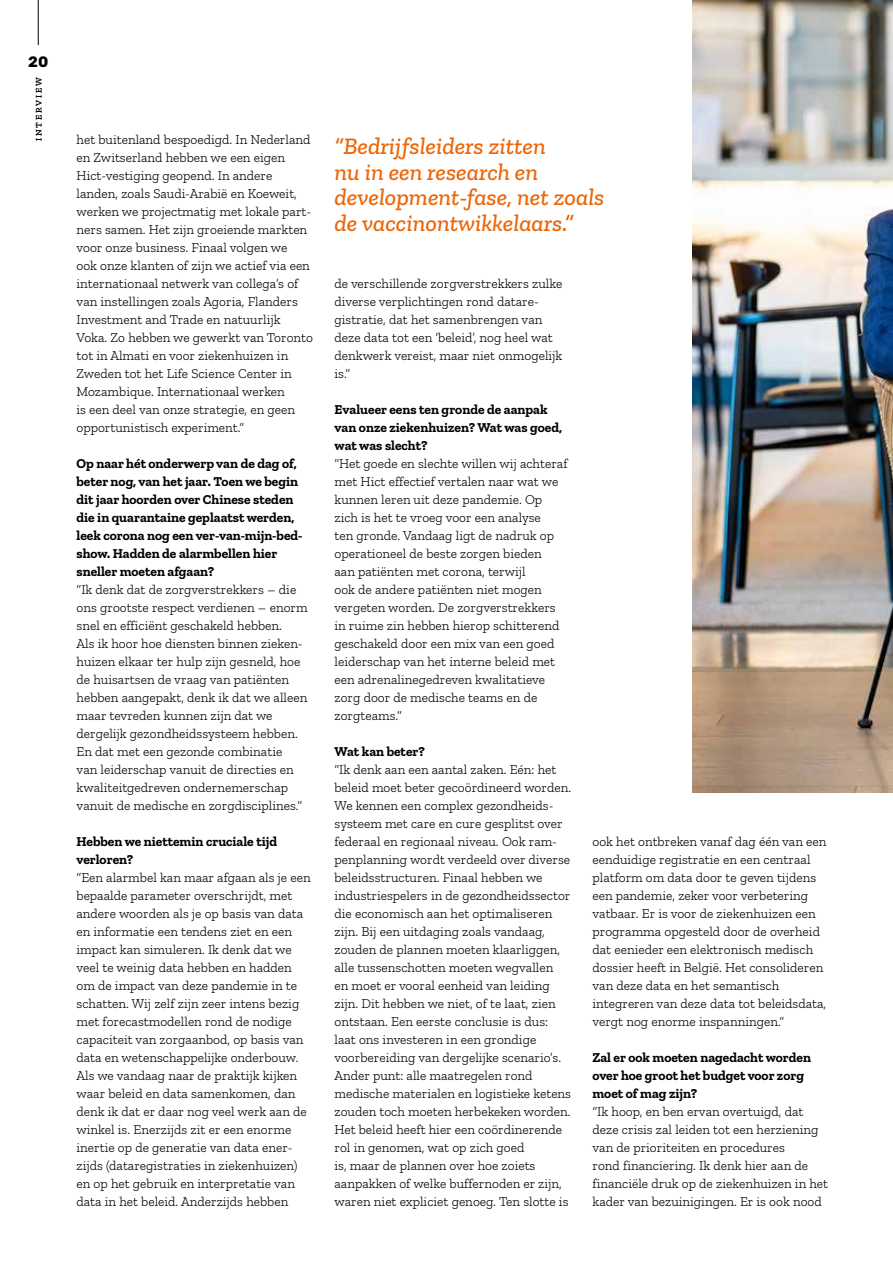
<style>
.page{position:relative;width:893px;height:1263px;background:#fff}
.page>*{position:absolute;margin:0;border:0;box-sizing:border-box;transform-origin:0 0}
.t1{font:italic 500 24px/25.5px "Zilla Slab";color:#ec6608}
.t2{font:700 15px "Rubik";color:#000}
.t3{font:300 13.5px/18px "Zilla Slab";color:#000}
.t4{font:700 13.5px/18px "Zilla Slab";color:#000}
.t5{font:600 9px "Zilla Slab";letter-spacing:.2em;color:#000}
</style>
<div class="page">
<hr style="left:38px;top:0;width:1px;height:45px;background:#000">
<img style="left:692px;top:1px;width:201px;height:791px">
<p class="t2" style="left:28px;top:53px;width:22px">20</p>
<p class="t5" style="left:34px;top:141px;width:65px;rotate:-90deg">INTERVIEW</p>
<p class="t3" style="left:77px;top:130px;width:238px">het buitenland bespoedigd. In Nederland en Zwitserland hebben we een eigen Hict-vestiging geopend. In andere landen, zoals Saudi-Arabië en Koeweit, werken we projectmatig met lokale part&shy;ners samen. Het zijn groeiende markten voor onze business. Finaal volgen we<br>ook onze klanten of zijn we actief via een internationaal netwerk van collega’s of van instellingen zoals Agoria, Flanders Investment and Trade en natuurlijk Voka. Zo hebben we gewerkt van Toronto tot in Almati en voor ziekenhuizen in Zweden tot het Life Science Center in Mozambique. Internationaal werken<br>is een deel van onze strategie, en geen opportunistisch experiment.”</p>
<p class="t4" style="left:77px;top:454px;width:227px">Op naar hét onderwerp van de dag of, beter nog, van het jaar. Toen we begin dit jaar hoorden over Chinese steden die in quarantaine geplaatst werden, leek corona nog een ver-van-mijn-bed&shy;show. Hadden de alarmbellen hier sneller moeten afgaan?</p>
<p class="t3" style="left:77px;top:580px;width:233px">“Ik denk dat de zorgverstrekkers – die ons grootste respect verdienen – enorm snel en efficiënt geschakeld hebben.<br>Als ik hoor hoe diensten binnen zieken&shy;huizen elkaar ter hulp zijn gesneld, hoe de huisartsen de vraag van patiënten hebben aangepakt, denk ik dat we alleen maar tevreden kunnen zijn dat we dergelijk gezondheidssysteem hebben.<br>En dat met een gezonde combinatie<br>van leiderschap vanuit de directies en kwaliteitgedreven ondernemerschap vanuit de medische en zorgdisciplines.”</p>
<p class="t4" style="left:77px;top:832px;width:202px">Hebben we niettemin cruciale tijd verloren?</p>
<p class="t3" style="left:77px;top:868px;width:236px">“Een alarmbel kan maar afgaan als je een bepaalde parameter overschrijdt, met andere woorden als je op basis van data en informatie een tendens ziet en een impact kan simuleren. Ik denk dat we veel te weinig data hebben en hadden om de impact van deze pandemie in te schatten. Wij zelf zijn zeer intens bezig met forecastmodellen rond de nodige capaciteit van zorgaanbod, op basis van data en wetenschappelijke onderbouw.<br>Als we vandaag naar de praktijk kijken waar beleid en data samenkomen, dan denk ik dat er daar nog veel werk aan de winkel is. Enerzijds zit er een enorme inertie op de generatie van data ener&shy;zijds (dataregistraties in ziekenhuizen) en op het gebruik en interpretatie van data in het beleid. Anderzijds hebben</p>
<h1 class="t1" style="left:334px;top:133px;width:271px">“Bedrijfsleiders zitten<br>nu in een research en development-fase, net zoals de vaccinontwikkelaars.”</h1>
<p class="t3" style="left:334px;top:275px;width:230px">de verschillende zorgverstrekkers zulke diverse verplichtingen rond datare&shy;gistratie, dat het samenbrengen van deze data tot een ‘beleid’, nog heel wat denkwerk vereist, maar niet onmogelijk is.”</p>
<p class="t4" style="left:334px;top:401px;width:229px">Evalueer eens ten gronde de aanpak van onze ziekenhuizen? Wat was goed, wat was slecht?</p>
<p class="t3" style="left:334px;top:455px;width:235px">“Het goede en slechte willen wij achteraf met Hict effectief vertalen naar wat we kunnen leren uit deze pandemie. Op zich is het te vroeg voor een analyse<br>ten gronde. Vandaag ligt de nadruk op operationeel de beste zorgen bieden<br>aan patiënten met corona, terwijl<br>ook de andere patiënten niet mogen vergeten worden. De zorgverstrekkers in ruime zin hebben hierop schitterend geschakeld door een mix van een goed leiderschap van het interne beleid met een adrenalinegedreven kwalitatieve zorg door de medische teams en de zorgteams.”</p>
<p class="t4" style="left:334px;top:742px;width:92px">Wat kan beter?</p>
<p class="t3" style="left:334px;top:761px;width:238px">“Ik denk aan een aantal zaken. Eén: het beleid moet beter gecoördineerd worden.<br>We kennen een complex gezondheids&shy;systeem met care en cure gesplitst over federaal en regionaal niveau. Ook ram&shy;penplanning wordt verdeeld over diverse beleidsstructuren. Finaal hebben we industriespelers in de gezondheidssector die economisch aan het optimaliseren zijn. Bij een uitdaging zoals vandaag, zouden de plannen moeten klaarliggen, alle tussenschotten moeten wegvallen<br>en moet er vooral eenheid van leiding zijn. Dit hebben we niet, of te laat, zien ontstaan. Een eerste conclusie is dus: laat ons investeren in een grondige voorbereiding van dergelijke scenario’s.<br>Ander punt: alle maatregelen rond medische materialen en logistieke ketens zouden toch moeten herbekeken worden.<br>Het beleid heeft hier een coördinerende rol in genomen, wat op zich goed<br>is, maar de plannen over hoe zoiets aanpakken of welke buffernoden er zijn, waren niet expliciet genoeg. Ten slotte is</p>
<p class="t3" style="left:592px;top:832px;width:235px">ook het ontbreken vanaf dag één van een eenduidige registratie en een centraal platform om data door te geven tijdens een pandemie, zeker voor verbetering vatbaar. Er is voor de ziekenhuizen een programma opgesteld door de overheid dat eenieder een elektronisch medisch dossier heeft in België. Het consolideren van deze data en het semantisch integreren van deze data tot beleidsdata, vergt nog enorme inspanningen.”</p>
<p class="t4" style="left:592px;top:1048px;width:220px">Zal er ook moeten nagedacht worden over hoe groot het budget voor zorg moet of mag zijn?</p>
<p class="t3" style="left:592px;top:1102px;width:237px">“Ik hoop, en ben ervan overtuigd, dat deze crisis zal leiden tot een herziening van de prioriteiten en procedures<br>rond financiering. Ik denk hier aan de financiële druk op de ziekenhuizen in het kader van bezuinigingen. Er is ook nood</p>
</div>
